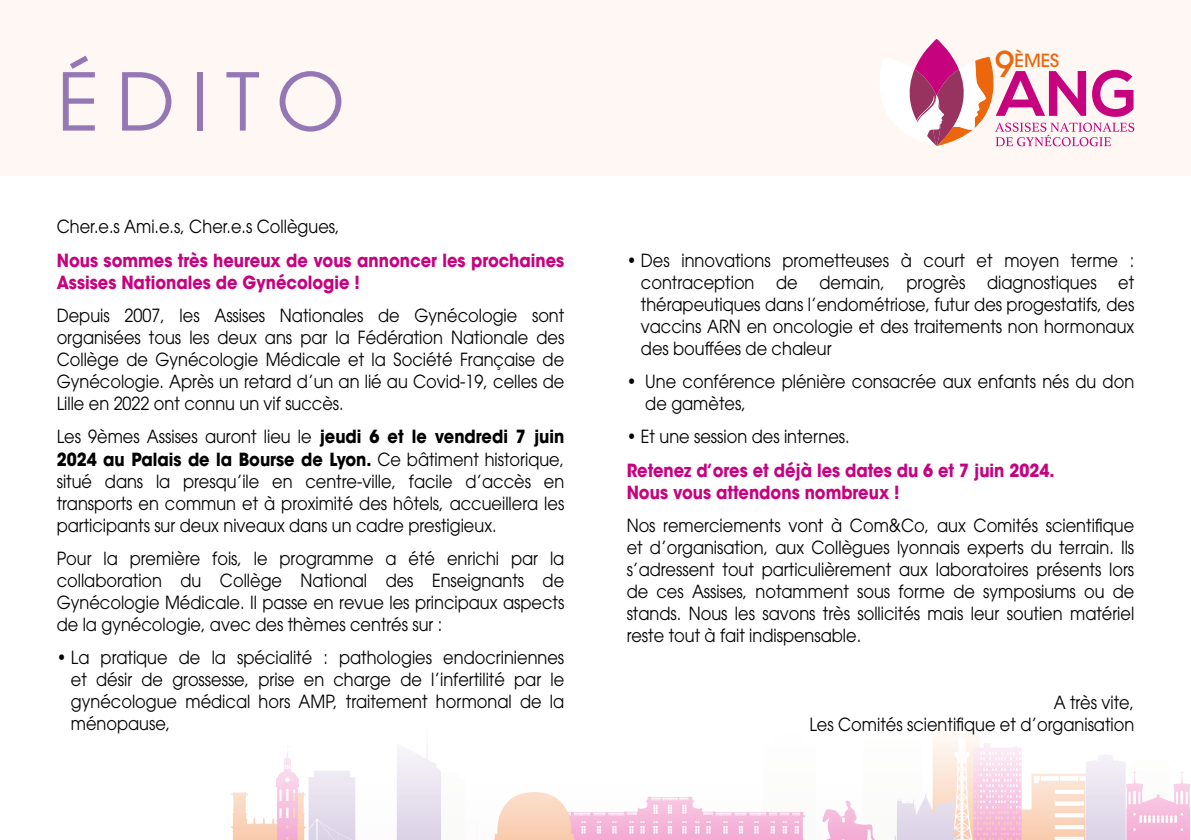
<style>
.page{position:relative;width:1191px;height:840px;background:#fff}
.page>*{position:absolute;margin:0;border:0;box-sizing:border-box;transform-origin:0 0}
.t1{font:79px "ITC Avant Garde Pro";letter-spacing:.21em;color:#9478b5}
.t2{font:18px/22px "ITC Avant Garde Pro";color:#000;text-align:justify;scale:.9 1}
.t3{font:700 18px/22px "ITC Avant Garde Std";color:#c7027f;scale:.9 1}
.t4{font:700 18px "ITC Avant Garde Std";color:#000;scale:.9 1}
.t5{font:500 18px "ITC Avant Garde Pro";color:#ec660d}
.s1{font-family:"ITC Avant Garde Std";font-weight:700}
.s2{font-family:"ITC Avant Garde Pro";font-weight:400}
.s3{font-size:35.2px}
</style>
<div class="page">
<svg style="left:231px;top:746px;width:575px;height:93px"></svg>
<svg style="left:822px;top:737px;width:369px;height:102px"></svg>
<div style="left:0;top:0;width:1191px;height:176px;background:#fef7f3"></div>
<svg style="left:880px;top:39px;width:254px;height:108px"></svg>
<h1 class="t1" style="left:57px;top:52px;width:289px">ÉDITO</h1>
<p class="t2" style="left:57px;top:215px;width:316px">Cher.e.s Ami.e.s, Cher.e.s Collègues,</p>
<p class="t3" style="left:57px;top:249px;width:565px">Nous sommes très heureux de vous annoncer les prochaines<br>Assises Nationales de Gynécologie !</p>
<p class="t2" style="left:57px;top:304px;width:565px">Depuis 2007, les Assises Nationales de Gynécologie sont organisées tous les deux ans par la Fédération Nationale des Collège de Gynécologie Médicale et la Société Française de Gynécologie. Après un retard d’un an lié au Covid-19, celles de Lille en 2022 ont connu un vif succès.</p>
<p class="t2" style="left:57px;top:425px;width:565px">Les 9èmes Assises auront lieu le <span class="s1">jeudi 6 et le vendredi 7 juin</span></p>
<p class="t4" style="left:57px;top:447px;width:565px">2024 au Palais de la Bourse de Lyon. <span class="s2">Ce bâtiment historique,</span></p>
<p class="t2" style="left:57px;top:469px;width:565px">situé dans la presqu’ile en centre-ville, facile d’accès en transports en commun et à proximité des hôtels, accueillera les participants sur deux niveaux dans un cadre prestigieux.</p>
<p class="t2" style="left:57px;top:547px;width:565px">Pour la première fois, le programme a été enrichi par la collaboration du Collège National des Enseignants de Gynécologie Médicale. Il passe en revue les principaux aspects de la gynécologie, avec des thèmes centrés sur :</p>
<p class="t2" style="left:71px;top:646px;width:549px;text-indent:-14px">• La pratique de la spécialité : pathologies endocriniennes et désir de grossesse, prise en charge de l’infertilité par le gynécologue médical hors AMP, traitement hormonal de la ménopause,</p>
<p class="t5" style="left:995px;top:48px;width:66px"><span class="s3">9</span>ÈMES</p>
<p class="t2" style="left:641px;top:248px;width:550px;text-indent:-14px">• Des innovations prometteuses à court et moyen terme : contraception de demain, progrès diagnostiques et thérapeutiques dans l’endométriose, futur des progestatifs, des vaccins ARN en oncologie et des traitements non hormonaux des bouffées de chaleur</p>
<p class="t2" style="left:645px;top:370px;width:545px;text-indent:-19px">• Une conférence plénière consacrée aux enfants nés du don de gamètes,</p>
<p class="t2" style="left:626px;top:425px;width:249px">• Et une session des internes.</p>
<p class="t3" style="left:626px;top:459px;width:477px">Retenez d’ores et déjà les dates du 6 et 7 juin 2024.<br>Nous vous attendons nombreux !</p>
<p class="t2" style="left:626px;top:514px;width:565px">Nos remerciements vont à Com&amp;Co, aux Comités scientifique et d’organisation, aux Collègues lyonnais experts du terrain. Ils s’adressent tout particulièrement aux laboratoires présents lors de ces Assises, notamment sous forme de symposiums ou de stands. Nous les savons très sollicités mais leur soutien matériel reste tout à fait indispensable.</p>
<p class="t2" style="left:809px;top:691px;width:362px;text-align:right">A très vite,<br>Les Comités scientifique et d’organisation</p>
</div>
